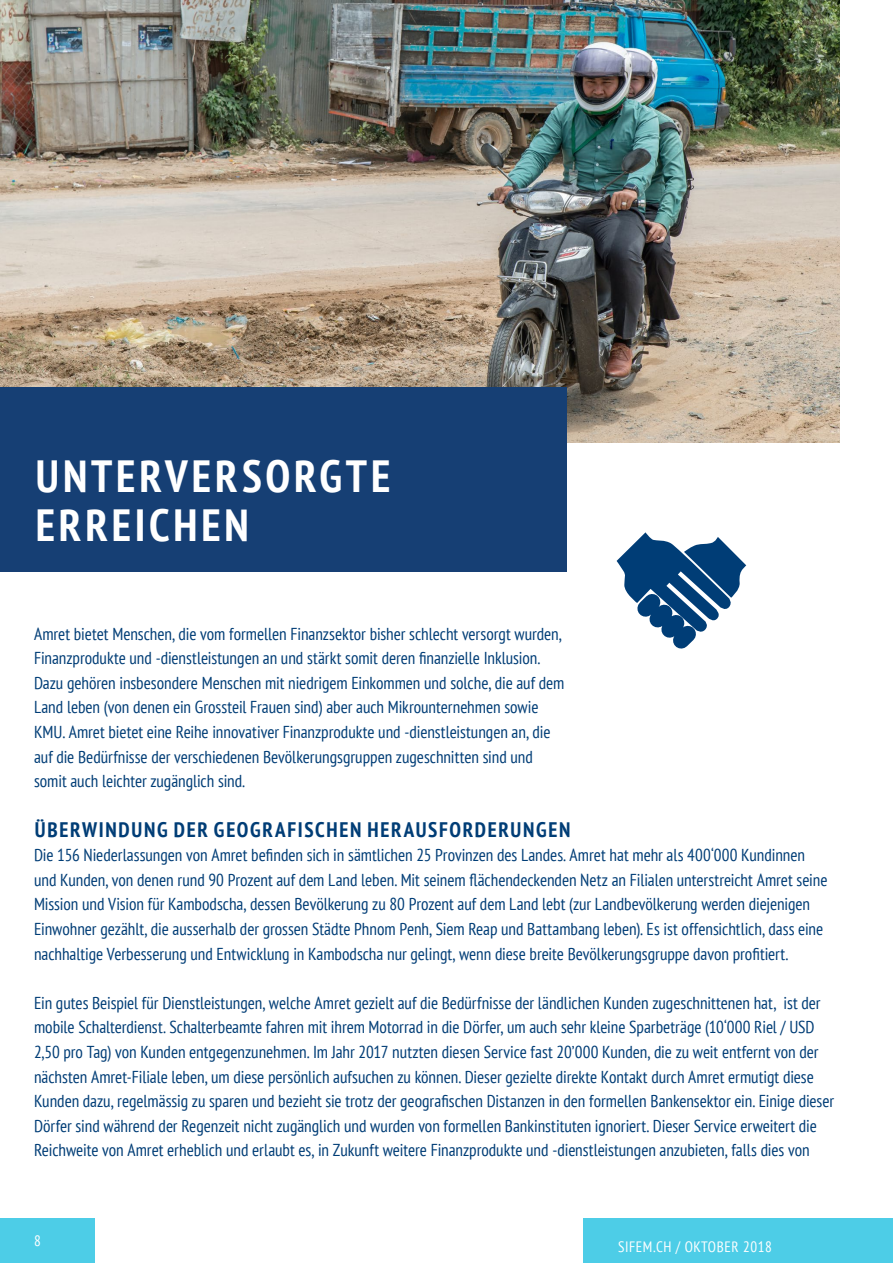
<style>
.page{position:relative;width:893px;height:1263px;background:#fff}
.page>*{position:absolute;margin:0;border:0;box-sizing:border-box;transform-origin:0 0}
.t1{font:700 condensed 45px/49.2px "PT Sans";letter-spacing:.085em;color:#fff}
.Lauftext{font:700 condensed 21px "PT Sans";letter-spacing:.08em;color:#003d76}
.Lauftext-2{font:condensed 17.25px/24.6px "PT Sans";color:#003d76}
.t2{font:condensed 15px "PT Sans";letter-spacing:.04em;color:#fff}
</style>
<div class="page">
<div style="left:0;top:1218px;width:95px;height:45px;background:#4dcde7"></div>
<img style="left:0;top:0;width:840px;height:443px">
<div style="left:0;top:387px;width:567px;height:185px;background:#163f74"></div>
<div style="left:584px;top:1218px;width:309px;height:45px;background:#4dcde7"></div>
<svg style="left:617px;top:532px;width:129px;height:117px"></svg>
<p class="t1" style="left:36px;top:451px;width:356px">UNTERVERSORGTE<br>ERREICHEN</p>
<p class="Lauftext-2" style="left:34px;top:621px;width:532px">Amret bietet Menschen, die vom formellen Finanzsektor bisher schlecht versorgt wurden, Finanzprodukte und -dienstleistungen an und stärkt somit deren finanzielle Inklusion.<br>Dazu gehören insbesondere Menschen mit niedrigem Einkommen und solche, die auf dem Land leben (von denen ein Grossteil Frauen sind) aber auch Mikrounternehmen sowie KMU. Amret bietet eine Reihe innovativer Finanzprodukte und -dienstleistungen an, die auf die Bedürfnisse der verschiedenen Bevölkerungsgruppen zugeschnitten sind und somit auch leichter zugänglich sind.</p>
<p class="Lauftext" style="left:35px;top:815px;width:537px">ÜBERWINDUNG DER GEOGRAFISCHEN HERAUSFORDERUNGEN</p>
<p class="Lauftext-2" style="left:34px;top:842px;width:795px">Die 156 Niederlassungen von Amret befinden sich in sämtlichen 25 Provinzen des Landes. Amret hat mehr als 400‘000 Kundinnen und Kunden, von denen rund 90 Prozent auf dem Land leben. Mit seinem flächendeckenden Netz an Filialen unterstreicht Amret seine Mission und Vision für Kambodscha, dessen Bevölkerung zu 80 Prozent auf dem Land lebt (zur Landbevölkerung werden diejenigen Einwohner gezählt, die ausserhalb der grossen Städte Phnom Penh, Siem Reap und Battambang leben). Es ist offensichtlich, dass eine nachhaltige Verbesserung und Entwicklung in Kambodscha nur gelingt, wenn diese breite Bevölkerungsgruppe davon profitiert.</p>
<p class="Lauftext-2" style="left:34px;top:990px;width:802px">Ein gutes Beispiel für Dienstleistungen, welche Amret gezielt auf die Bedürfnisse der ländlichen Kunden zugeschnittenen hat, ist der mobile Schalterdienst. Schalterbeamte fahren mit ihrem Motorrad in die Dörfer, um auch sehr kleine Sparbeträge (10‘000 Riel / USD 2,50 pro Tag) von Kunden entgegenzunehmen. Im Jahr 2017 nutzten diesen Service fast 20’000 Kunden, die zu weit entfernt von der nächsten Amret-Filiale leben, um diese persönlich aufsuchen zu können. Dieser gezielte direkte Kontakt durch Amret ermutigt diese Kunden dazu, regelmässig zu sparen und bezieht sie trotz der geografischen Distanzen in den formellen Bankensektor ein. Einige dieser Dörfer sind während der Regenzeit nicht zugänglich und wurden von formellen Bankinstituten ignoriert. Dieser Service erweitert die Reichweite von Amret erheblich und erlaubt es, in Zukunft weitere Finanzprodukte und -dienstleistungen anzubieten, falls dies von</p>
<p class="t2" style="left:34px;top:1231px;width:8px">8</p>
<p class="t2" style="left:618px;top:1237px;width:155px">SIFEM.CH / OKTOBER 2018</p>
</div>
